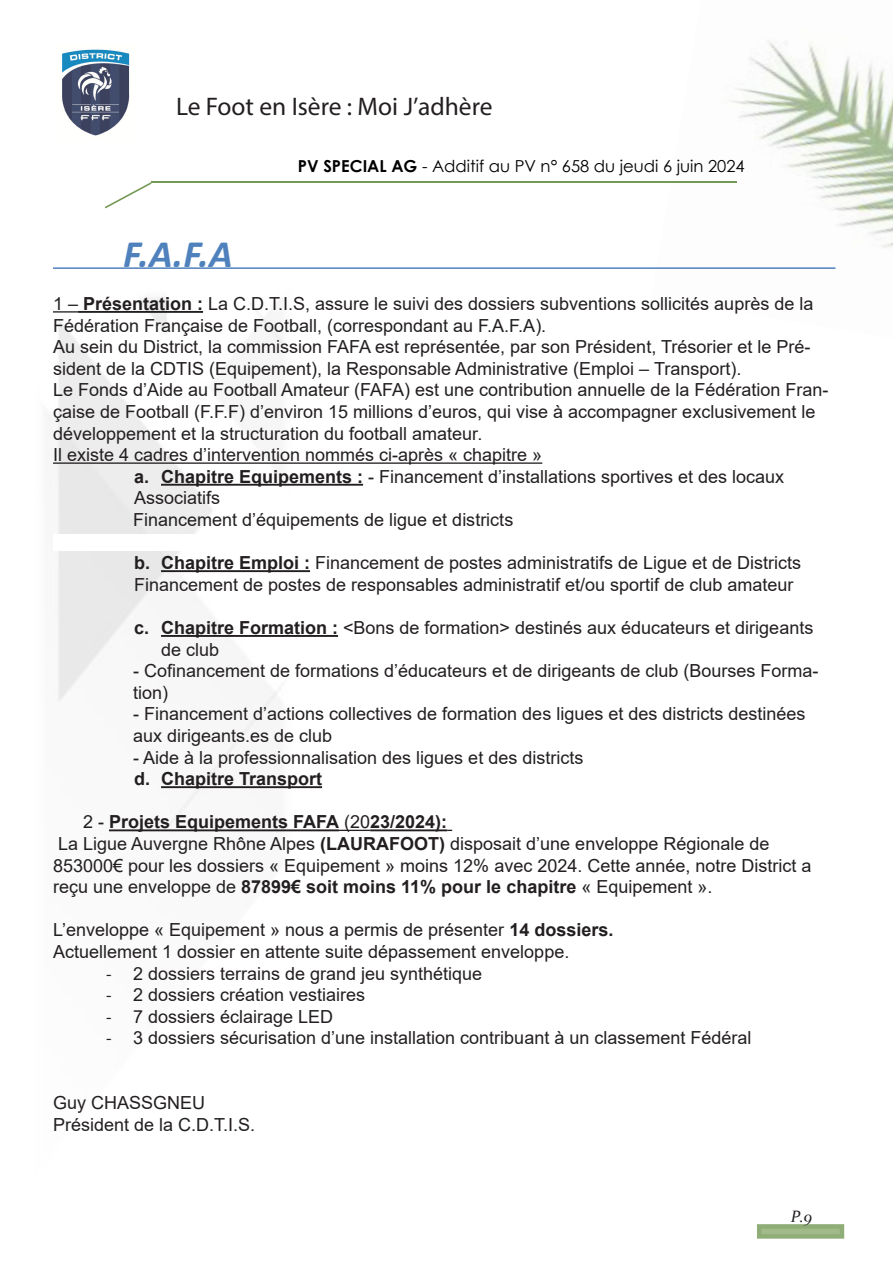
<style>
.page{position:relative;width:893px;height:1263px;background:#fff}
.page>*{position:absolute;margin:0;border:0;box-sizing:border-box;transform-origin:0 0}
.Intense_Quote{font:italic 700 39px "Calibri";color:#4f81bd}
.t1{font:25.5px "Myriad Pro";color:#231f20}
.List_Paragraph{font:18px/21.6px "Arial";color:#231f20}
.t2{font:700 18px "Arial";color:#231f20}
.t3{font:16.5px "Century Gothic";color:#000}
.t4{font:italic 16.5px "Constantia";color:#231f20}
.s1{font-weight:700}
.s2{font-weight:400}
.s3{font-family:"Calibri"}
</style>
<div class="page">
<img style="left:732px;top:41px;width:161px;height:228px">
<div style="left:757px;top:1224px;width:87px;height:15px;background:#a2ba8a;border:4px solid #749956"></div>
<hr style="left:152px;top:181px;width:585px;height:2px;background:#749956">
<img style="left:62px;top:49px;width:68px;height:87px">
<svg style="left:105px;top:182px;width:47px;height:26px"></svg>
<hr style="left:53px;top:267px;width:782px;height:2px;background:#4f81bd">
<hr style="left:53px;top:311px;width:25px;height:2px;background:#231f20">
<hr style="left:78px;top:311px;width:125px;height:2px;background:#231f20">
<hr style="left:53px;top:462px;width:489px;height:2px;background:#231f20">
<hr style="left:161px;top:484px;width:202px;height:2px;background:#231f20">
<hr style="left:161px;top:570px;width:149px;height:2px;background:#231f20">
<hr style="left:161px;top:635px;width:177px;height:2px;background:#231f20">
<hr style="left:161px;top:786px;width:161px;height:2px;background:#231f20">
<hr style="left:109px;top:829px;width:230px;height:2px;background:#231f20">
<hr style="left:339px;top:830px;width:31px;height:1px;background:#231f20">
<hr style="left:370px;top:829px;width:77px;height:2px;background:#231f20">
<h2 class="t1" style="left:176px;top:91px;width:318px">Le Foot en Isère : Moi J’adhère</h2>
<p class="t3" style="left:298px;top:155px;width:448px"><span class="s1">PV SPECIAL AG</span> - Additif au PV n° 658 du jeudi 6 juin 2024</p>
<p class="Intense_Quote" style="left:123px;top:227px;width:111px">F.A.F.A</p>
<p class="List_Paragraph" style="left:53px;top:293px;width:762px">1 – <span class="s1">Présentation :</span> La C.D.T.I.S, assure le suivi des dossiers subventions sollicités auprès de la<br>Fédération Française de Football, (correspondant au F.A.F.A).</p>
<p class="List_Paragraph" style="left:53px;top:336px;width:759px">Au sein du District, la commission FAFA est représentée, par son Président, Trésorier et le Pré&shy;sident de la CDTIS (Equipement), la Responsable Administrative (Emploi – Transport).</p>
<p class="List_Paragraph" style="left:53px;top:379px;width:777px">Le Fonds d’Aide au Football Amateur (FAFA) est une contribution annuelle de la Fédération Fran&shy;çaise de Football (F.F.F) d’environ 15 millions d’euros, qui vise à accompagner exclusivement le développement et la structuration du football amateur.</p>
<p class="List_Paragraph" style="left:53px;top:444px;width:491px">Il existe 4 cadres d’intervention nommés ci-après « chapitre »</p>
<p class="List_Paragraph" style="left:134px;top:466px;width:652px"><span class="s1">a. Chapitre Equipements :</span> - Financement d’installations sportives et des locaux</p>
<p class="List_Paragraph" style="left:134px;top:487px;width:88px">Associatifs</p>
<p class="List_Paragraph" style="left:133px;top:509px;width:382px">Financement d’équipements de ligue et districts</p>
<p class="List_Paragraph" style="left:134px;top:552px;width:669px"><span class="s1">b. Chapitre Emploi :</span> Financement de postes administratifs de Ligue et de Districts</p>
<p class="List_Paragraph" style="left:134px;top:574px;width:661px">Financement de postes de responsables administratif et/ou sportif de club amateur</p>
<p class="List_Paragraph" style="left:161px;top:617px;width:654px;text-indent:-27px"><span class="s1">c. Chapitre Formation :</span> &lt;Bons de formation&gt; destinés aux éducateurs et dirigeants de club</p>
<p class="List_Paragraph" style="left:133px;top:660px;width:687px">- Cofinancement de formations d’éducateurs et de dirigeants de club (Bourses Forma&shy;tion)</p>
<p class="List_Paragraph" style="left:133px;top:703px;width:674px">- Financement d’actions collectives de formation des ligues et des districts destinées aux dirigeants.es de club</p>
<p class="List_Paragraph" style="left:133px;top:746px;width:452px">- Aide à la professionnalisation des ligues et des districts</p>
<p class="t2" style="left:134px;top:766px;width:190px">d. Chapitre Transport</p>
<p class="t2" style="left:83px;top:809px;width:366px"><span class="s2">2 -</span> Projets Equipements FAFA <span class="s2">(20</span>23/2024):</p>
<p class="List_Paragraph" style="left:53px;top:833px;width:760px">La Ligue Auvergne Rhône Alpes <span class="s1">(LAURAFOOT)</span> disposait d’une enveloppe Régionale de<br>853000€ pour les dossiers « Equipement » moins 12% avec 2024. Cette année, notre District a reçu une enveloppe de <span class="s1">87899€ soit moins 11% pour le chapitre</span> « Equipement ».</p>
<p class="List_Paragraph" style="left:53px;top:919px;width:562px">L’enveloppe « Equipement » nous a permis de présenter <span class="s1">14 dossiers.</span></p>
<p class="List_Paragraph" style="left:53px;top:941px;width:518px">Actuellement 1 dossier en attente suite dépassement enveloppe.</p>
<p class="List_Paragraph" style="left:106px;top:962px;width:378px"><span class="s3">-</span> 2 dossiers terrains de grand jeu synthétique</p>
<p class="List_Paragraph" style="left:106px;top:984px;width:261px"><span class="s3">-</span> 2 dossiers création vestiaires</p>
<p class="List_Paragraph" style="left:106px;top:1006px;width:229px"><span class="s3">-</span> 7 dossiers éclairage LED</p>
<p class="List_Paragraph" style="left:106px;top:1027px;width:647px"><span class="s3">-</span> 3 dossiers sécurisation d’une installation contribuant à un classement Fédéral</p>
<p class="List_Paragraph" style="left:53px;top:1092px;width:154px">Guy CHASSGNEU</p>
<p class="List_Paragraph" style="left:53px;top:1114px;width:204px">Président de la C.D.T.I.S.</p>
<p class="t4" style="left:791px;top:1205px;width:23px">P.9</p>
</div>
